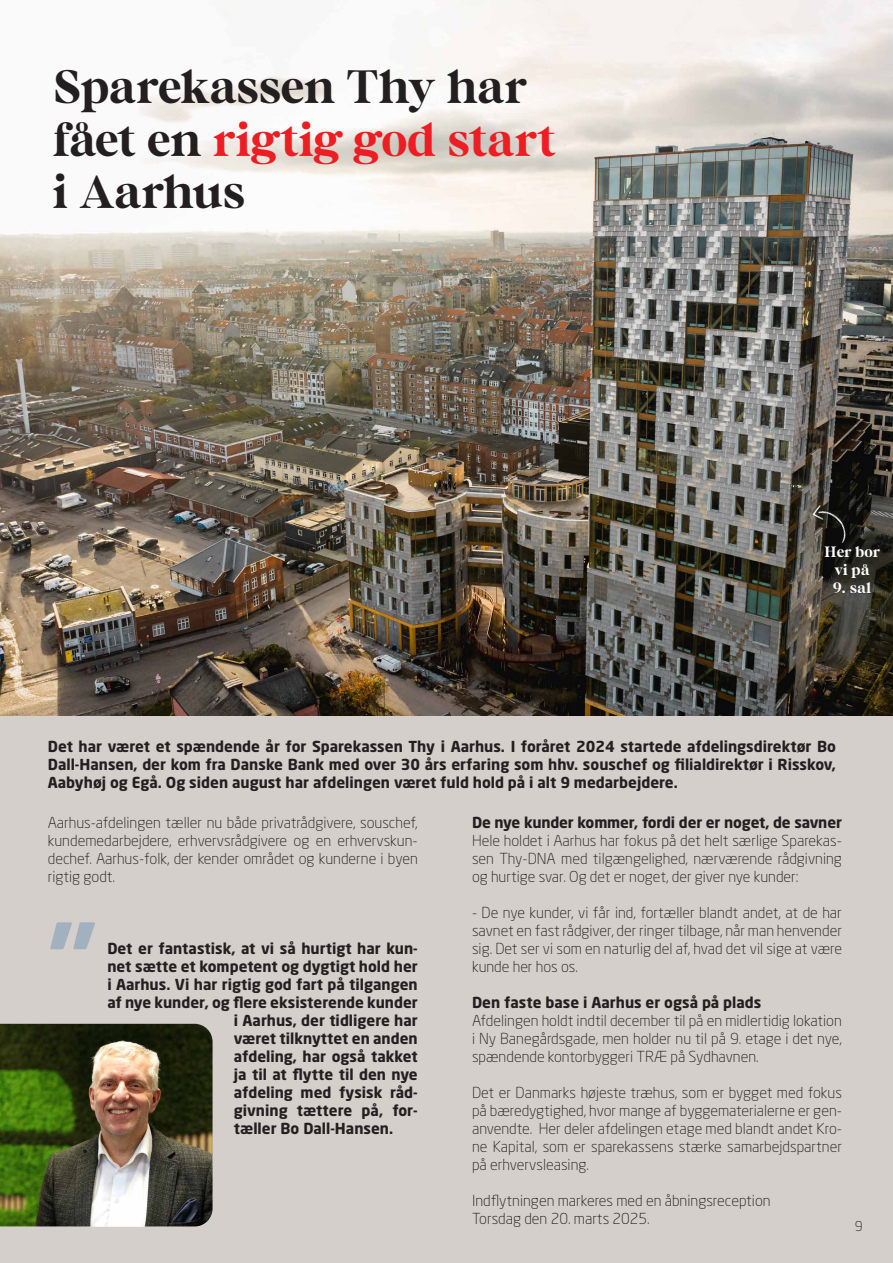
<style>
.page{position:relative;width:893px;height:1263px;background:#fff}
.page>*{position:absolute;margin:0;border:0;box-sizing:border-box;transform-origin:0 0}
.t1{font:700 104.85px "Neo Sans Std";color:#a1b1c0}
.Overskrift_-_big{font:700 46.5px "Bastia";letter-spacing:-.015em;color:#231f20}
.Overskrift_-_big-2{font:700 46.5px "Bastia";letter-spacing:-.005em;color:#ee1d23}
.t2{font:300 15px/18px "Neo Sans Std";color:#231f20;text-align:justify}
.t3{font:700 15px/18px "Neo Sans Std";color:#231f20;text-align:justify}
.t4{font:700 15px/18px "Bastia";color:#fff;text-align:center}
.t5{font:300 13.5px "Neo Sans Std";color:#231f20}
.s1{color:#231f20}
</style>
<div class="page">
<img style="left:1px;top:0;width:892px;height:715px">
<div style="left:0;top:716px;width:893px;height:547px;background:#d4cfca"></div>
<img style="left:0;top:1024px;width:213px;height:202px">
<div style="left:824px;top:546px;width:57px;height:48px;background:#231f20;opacity:.6"></div>
<img style="left:796px;top:493px;width:68px;height:67px">
<p class="Overskrift_-_big" style="left:52px;top:57px;width:476px">Sparekassen Thy har</p>
<p class="Overskrift_-_big-2" style="left:52px;top:109px;width:505px"><span class="s1">fået en</span> rigtig god start</p>
<p class="Overskrift_-_big" style="left:52px;top:162px;width:194px">i Aarhus</p>
<p class="t4" style="left:824px;top:544px;width:58px">Her bor vi på</p>
<p class="t4" style="left:833px;top:580px;width:40px">9. sal</p>
<p class="t3" style="left:48px;top:737px;width:790px">Det har været et spændende år for Sparekassen Thy i Aarhus. I foråret 2024 startede afdelingsdirektør Bo Dall-Hansen, der kom fra Danske Bank med over 30 års erfaring som hhv. souschef og filialdirektør i Risskov, Aabyhøj og Egå. Og siden august har afdelingen været fuld hold på i alt 9 medarbejdere.</p>
<p class="t2" style="left:48px;top:813px;width:371px">Aarhus-afdelingen tæller nu både privatrådgivere, souschef, kundemedarbejdere, erhvervsrådgivere og en erhvervskun&shy;dechef. Aarhus-folk, der kender området og kunderne i byen rigtig godt.</p>
<p class="t1" style="left:48px;top:897px;width:51px">”</p>
<p class="t3" style="left:107px;top:939px;width:312px">Det er fantastisk, at vi så hurtigt har kun-</p>
<p class="t3" style="left:107px;top:957px;width:312px">net sætte et kompetent og dygtigt hold her</p>
<p class="t3" style="left:107px;top:975px;width:312px">i Aarhus. Vi har rigtig god fart på tilgangen</p>
<p class="t3" style="left:107px;top:993px;width:312px">af nye kunder, og flere eksisterende kunder</p>
<p class="t3" style="left:234px;top:1011px;width:185px">i Aarhus, der tidligere har</p>
<p class="t3" style="left:234px;top:1029px;width:185px">været tilknyttet en anden</p>
<p class="t3" style="left:234px;top:1047px;width:185px">afdeling, har også takket</p>
<p class="t3" style="left:234px;top:1065px;width:185px">ja til at flytte til den nye</p>
<p class="t3" style="left:234px;top:1083px;width:185px">afdeling med fysisk råd-</p>
<p class="t3" style="left:234px;top:1101px;width:185px">givning tættere på, for-</p>
<p class="t3" style="left:234px;top:1119px;width:161px">tæller Bo Dall-Hansen.</p>
<p class="t3" style="left:472px;top:813px;width:371px">De nye kunder kommer, fordi der er noget, de savner</p>
<p class="t2" style="left:472px;top:832px;width:371px">Hele holdet i Aarhus har fokus på det helt særlige Sparekas&shy;sen Thy-DNA med tilgængelighed, nærværende rådgivning og hurtige svar. Og det er noget, der giver nye kunder:</p>
<p class="t2" style="left:472px;top:904px;width:371px">- De nye kunder, vi får ind, fortæller blandt andet, at de har savnet en fast rådgiver, der ringer tilbage, når man henvender sig. Det ser vi som en naturlig del af, hvad det vil sige at være kunde her hos os.</p>
<p class="t3" style="left:472px;top:993px;width:291px">Den faste base i Aarhus er også på plads</p>
<p class="t2" style="left:472px;top:1012px;width:371px">Afdelingen holdt indtil december til på en midlertidig lokation i Ny Banegårdsgade, men holder nu til på 9. etage i det nye, spændende kontorbyggeri TRÆ på Sydhavnen.</p>
<p class="t2" style="left:472px;top:1084px;width:371px">Det er Danmarks højeste træhus, som er bygget med fokus på bæredygtighed, hvor mange af byggematerialerne er gen&shy;anvendte. Her deler afdelingen etage med blandt andet Kro&shy;ne Kapital, som er sparekassens stærke samarbejdspartner på erhvervsleasing.</p>
<p class="t2" style="left:472px;top:1192px;width:300px">Indflytningen markeres med en åbningsreception</p>
<p class="t2" style="left:472px;top:1210px;width:179px">Torsdag den 20. marts 2025.</p>
<p class="t5" style="left:855px;top:1218px;width:9px">9</p>
</div>
